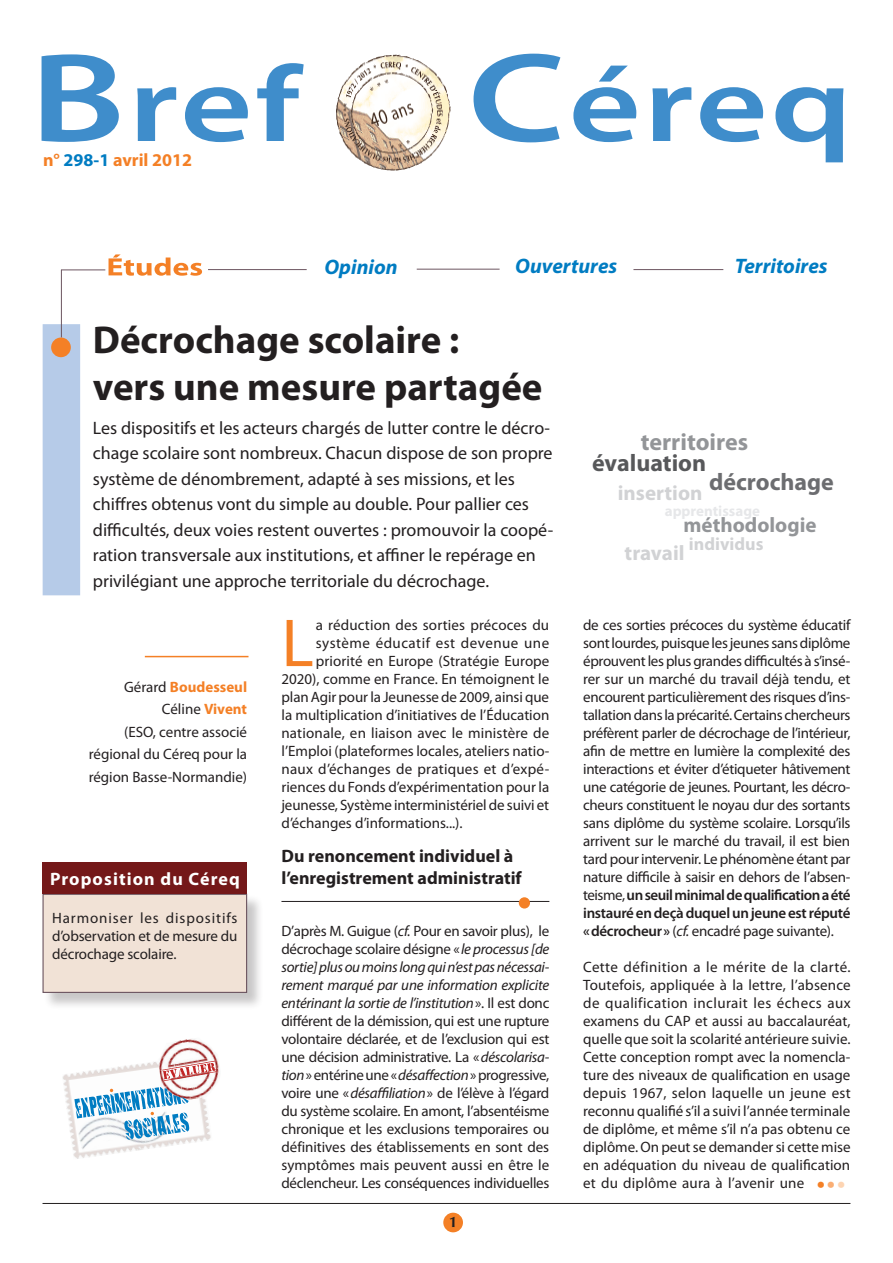
<style>
.page{position:relative;width:893px;height:1263px;background:#fff}
.page>*{position:absolute;margin:0;border:0;box-sizing:border-box;transform-origin:0 0}
.t1{font:600 108px "Myriad Pro";letter-spacing:.02em;color:#3f8dcb;scale:1.3 1}
.LETTRINE{font:68.4px "Myriad Pro";color:#f48026}
.TITRE{font:700 39px "Myriad Pro";color:#231f20}
.TEXTE{font:700 24px "Myriad Pro";color:#939598}
.TEXTE-2{font:700 24px "Myriad Pro";color:#6c6d70}
.TEXTE-3{font:700 24px "Myriad Pro";color:#57585a}
.TEXTE-4{font:italic 700 21px "Myriad Pro";color:#007cc2}
.TEXTE-5{font:700 21px "Myriad Pro";color:#d1d2d4}
.t2{font:700 21px "Myriad Pro";color:#939598}
.t3{font:18px/25.5px "Myriad Pro";color:#231f20}
.INTERTITRES{font:700 18px/21.6px "Myriad Pro";color:#231f20}
.TEXTE-6{font:700 18px "Myriad Pro";letter-spacing:.06em;color:#fff}
.t4{font:700 18px "Myriad Pro";color:#f48026}
.TEXTE-7{font:700 18px "Myriad Pro";color:#d1d2d4}
.t5{font:300 16.5px "Futura";color:#f48026}
.TEXTE-8{font:15px/18px "Myriad Pro";letter-spacing:-.015em;color:#231f20;text-align:justify}
.LETTRINE-2{font:15px "Myriad Pro";color:#231f20}
.AUTEUR{font:15px/22.5px "Myriad Pro";color:#231f20;text-align:justify}
.LETTRINE-3{font:15px "Myriad Pro";letter-spacing:.03em;color:#231f20}
.AUTEUR-2{font:700 15px "Myriad Pro";color:#f48026}
.TEXTE-9{font:700 15px "Myriad Pro";color:#e6e7e9}
.t6{font:700 15px "Optima";color:#231f20}
.s1{font-size:127.5px}
.s2{color:#007cc2}
.s3{font-weight:400;color:#231f20}
.s4{font-weight:700;color:#f48026}
.s5{font-style:italic}
.s6{font-weight:600}
.s7{color:#faae74}
.s8{color:#fdd4b2}
</style>
<div class="page">
<hr style="left:145px;top:656px;width:103px;height:1px;background:#f48026">
<div style="left:43px;top:324px;width:37px;height:271px;background:#b6cbe8"></div>
<hr style="left:61px;top:270px;width:1px;height:67px;background:#6c5560">
<div style="left:51px;top:337px;width:20px;height:20px;background:#f48026;border-radius:50%"></div>
<div style="left:443px;top:1213px;width:20px;height:19px;background:#f48026;border-radius:50%"></div>
<hr style="left:43px;top:1203px;width:807px;height:1px;background:#231f20">
<hr style="left:61px;top:269px;width:44px;height:1px;background:#6c5560">
<hr style="left:208px;top:269px;width:99px;height:1px;background:#6c5560">
<hr style="left:417px;top:269px;width:83px;height:1px;background:#6c5560">
<hr style="left:633px;top:269px;width:90px;height:1px;background:#6c5560">
<svg style="left:109px;top:254px;width:93px;height:22px"></svg>
<img style="left:62px;top:1073px;width:147px;height:84px">
<img style="left:75px;top:1140px;width:98px;height:19px">
<img style="left:160px;top:1039px;width:59px;height:40px">
<svg style="left:74px;top:1061px;width:143px;height:79px"></svg>
<div style="left:43px;top:894px;width:221px;height:116px;background:#231f20;opacity:.25"></div>
<div style="left:43px;top:894px;width:204px;height:98px;background:#f1e2d6"></div>
<div style="left:42px;top:894px;width:205px;height:99px;border:1px solid #6c5560"></div>
<div style="left:43px;top:863px;width:204px;height:31px;background:#741819"></div>
<hr style="left:281px;top:901px;width:268px;height:1px;background:#231f20">
<div style="left:519px;top:897px;width:11px;height:11px;background:#f48026;border-radius:50%"></div>
<img style="left:336px;top:54px;width:115px;height:117px">
<p class="t1" style="left:30px;top:36px;width:209px"><span class="s1">B</span>ref</p>
<p class="t4" style="left:43px;top:148px;width:151px">n° <span class="s2">298-1</span> avril 2012</p>
<p class="t1" style="left:468px;top:36px;width:297px"><span class="s1">C</span>éreq</p>
<p class="TEXTE-4" style="left:324px;top:253px;width:75px">Opinion</p>
<p class="TEXTE-4" style="left:515px;top:253px;width:104px">Ouvertures</p>
<p class="TEXTE-4" style="left:735px;top:253px;width:94px">Territoires</p>
<p class="TITRE" style="left:93px;top:315px;width:368px">Décrochage scolaire :</p>
<p class="TITRE" style="left:93px;top:362px;width:451px">vers une mesure partagée</p>
<p class="t3" style="left:93px;top:415px;width:462px">Les dispositifs et les acteurs chargés de lutter contre le décro&shy;chage scolaire sont nombreux. Chacun dispose de son propre système de dénombrement, adapté à ses missions, et les chiffres obtenus vont du simple au double. Pour pallier ces difficultés, deux voies restent ouvertes : promouvoir la coopé&shy;ration transversale aux institutions, et affiner le repérage en privilégiant une approche territoriale du décrochage.</p>
<p class="AUTEUR-2" style="left:124px;top:677px;width:124px"><span class="s3">Gérard</span> Boudesseul</p>
<p class="AUTEUR" style="left:162px;top:698px;width:87px">Céline <span class="s4">Vivent</span></p>
<p class="AUTEUR" style="left:89px;top:720px;width:160px;text-indent:35px">(ESO, centre associé régional du Céreq pour la région Basse-Normandie)</p>
<p class="TEXTE-6" style="left:50px;top:867px;width:191px">Proposition du Céreq</p>
<p class="TEXTE-8" style="left:52px;top:909px;width:187px">Harmoniser les dispositifs d’observation et de mesure du décrochage scolaire.</p>
<p class="LETTRINE" style="left:281px;top:601px;width:34px">L</p>
<p class="LETTRINE-2" style="left:316px;top:616px;width:235px">a réduction des sorties précoces du</p>
<p class="LETTRINE-3" style="left:316px;top:634px;width:235px">système éducatif est devenue une</p>
<p class="LETTRINE-2" style="left:316px;top:652px;width:235px">priorité en Europe (Stratégie Europe</p>
<p class="LETTRINE-2" style="left:281px;top:670px;width:269px">2020), comme en France. En témoignent le</p>
<p class="LETTRINE-2" style="left:281px;top:688px;width:269px">plan Agir pour la Jeunesse de 2009, ainsi que</p>
<p class="LETTRINE-2" style="left:281px;top:706px;width:269px">la multiplication d’initiatives de l’Éducation</p>
<p class="LETTRINE-2" style="left:281px;top:724px;width:269px">nationale, en liaison avec le ministère de</p>
<p class="LETTRINE-2" style="left:281px;top:742px;width:269px">l’Emploi (plateformes locales, ateliers natio-</p>
<p class="LETTRINE-2" style="left:281px;top:760px;width:269px">naux d’échanges de pratiques et d’expé-</p>
<p class="LETTRINE-2" style="left:281px;top:778px;width:269px">riences du Fonds d’expérimentation pour la</p>
<p class="LETTRINE-2" style="left:281px;top:796px;width:269px">jeunesse, Système interministériel de suivi et</p>
<p class="LETTRINE-2" style="left:281px;top:814px;width:183px">d’échanges d’informations...).</p>
<p class="INTERTITRES" style="left:281px;top:845px;width:242px">Du renoncement individuel à l’enregistrement administratif</p>
<p class="TEXTE-8" style="left:281px;top:922px;width:270px">D’après M. Guigue (<span class="s5">cf.</span> Pour en savoir plus), le décrochage scolaire désigne «<span class="s5">le processus [de sortie] plus ou moins long qui n’est pas nécessai&shy;rement marqué par une information explicite entérinant la sortie de l’institution</span>». Il est donc différent de la démission, qui est une rupture volontaire déclarée, et de l’exclusion qui est une décision administrative. La «<span class="s5">déscolarisa&shy;tion</span>» entérine une «<span class="s5">désaffection</span>» progressive, voire une «<span class="s5">désaffiliation</span>» de l’élève à l’égard du système scolaire. En amont, l’absentéisme chronique et les exclusions temporaires ou définitives des établissements en sont des symptômes mais peuvent aussi en être le déclencheur. Les conséquences individuelles</p>
<p class="t6" style="left:449px;top:1213px;width:10px">1</p>
<p class="TEXTE" style="left:641px;top:426px;width:109px">territoires</p>
<p class="TEXTE-5" style="left:618px;top:479px;width:86px">insertion</p>
<p class="TEXTE-2" style="left:709px;top:466px;width:126px">décrochage</p>
<p class="TEXTE-9" style="left:665px;top:501px;width:97px">apprentissage</p>
<p class="TEXTE-7" style="left:689px;top:532px;width:76px">individus</p>
<p class="TEXTE-3" style="left:592px;top:447px;width:116px">évaluation</p>
<p class="t2" style="left:684px;top:511px;width:135px">méthodologie</p>
<p class="TEXTE-5" style="left:625px;top:539px;width:61px">travail</p>
<p class="TEXTE-8" style="left:583px;top:616px;width:269px">de ces sorties précoces du système éducatif sont lourdes, puisque les jeunes sans diplôme éprouvent les plus grandes difficultés à s’insé&shy;rer sur un marché du travail déjà tendu, et encourent particulièrement des risques d’ins&shy;tallation dans la précarité. Certains chercheurs préfèrent parler de décrochage de l’intérieur, afin de mettre en lumière la complexité des interactions et éviter d’étiqueter hâtivement une catégorie de jeunes. Pourtant, les décro&shy;cheurs constituent le noyau dur des sortants sans diplôme du système scolaire. Lorsqu’ils arrivent sur le marché du travail, il est bien tard pour intervenir. Le phénomène étant par nature difficile à saisir en dehors de l’absen&shy;teisme, <span class="s6">un seuil minimal de qualification a été instauré en deçà duquel un jeune est réputé «décrocheur»</span> (<span class="s5">cf.</span> encadré page suivante).</p>
<p class="TEXTE-8" style="left:583px;top:958px;width:269px">Cette définition a le mérite de la clarté.<br>Toutefois, appliquée à la lettre, l’absence de qualification inclurait les échecs aux examens du CAP et aussi au baccalauréat, quelle que soit la scolarité antérieure suivie.<br>Cette conception rompt avec la nomencla&shy;ture des niveaux de qualification en usage depuis 1967, selon laquelle un jeune est reconnu qualifié s’il a suivi l’année terminale de diplôme, et même s’il n’a pas obtenu ce diplôme. On peut se demander si cette mise en adéquation du niveau de qualification et du diplôme aura à l’avenir une</p>
<p class="t5" style="left:816px;top:1174px;width:32px">•<span class="s7">•</span><span class="s8">•</span></p>
</div>
